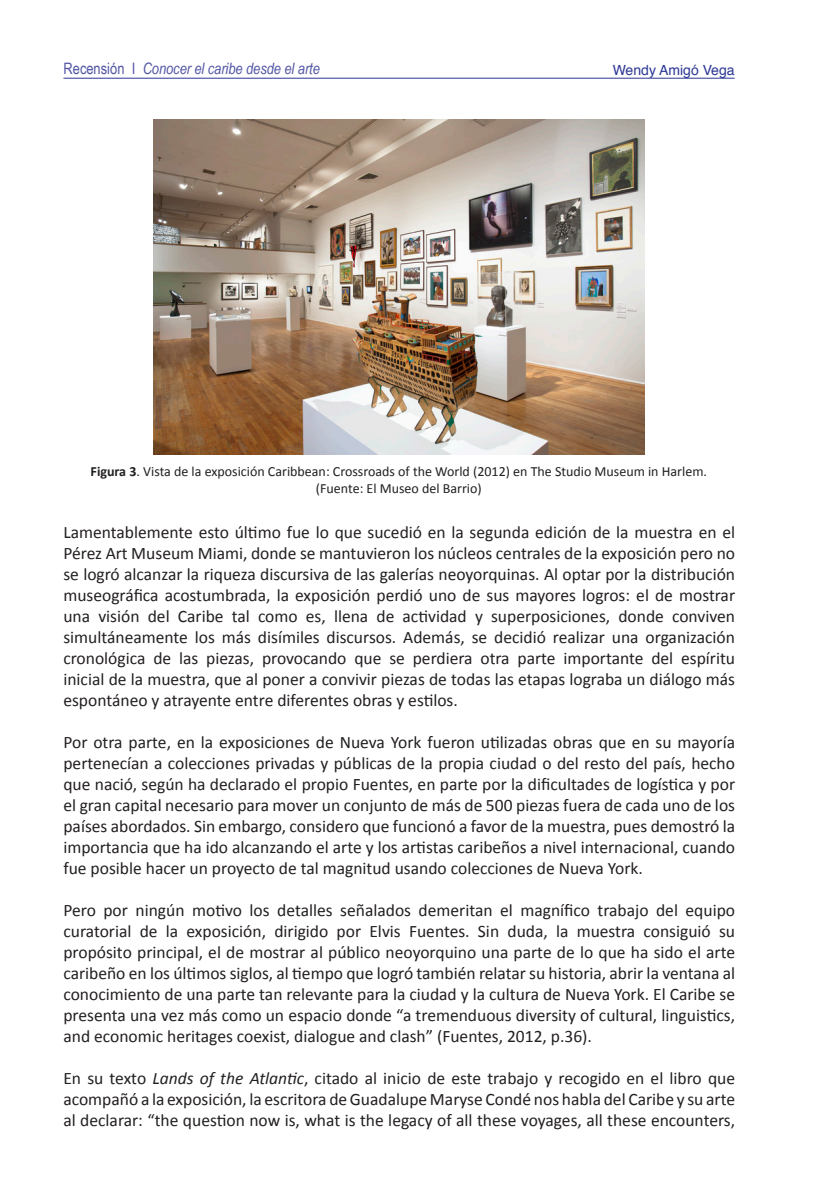
<style>
.page{position:relative;width:834px;height:1191px;background:#fff}
.page>*{position:absolute;margin:0;border:0;box-sizing:border-box;transform-origin:0 0}
.t1{font:17.5px/21px "Calibri";color:#231f20;text-align:justify}
.t2{font:italic 15.75px "Arial Narrow";letter-spacing:-.005em;color:#5255a4}
.Apartados_cuerpo_de{font:14px/16.8px "Calibri";color:#231f20;text-align:center}
.t3{font:14px "Helvetica";color:#2c3795}
.s1{font-style:normal}
.s2{font-weight:700}
.s3{font-style:italic}
</style>
<div class="page">
<hr style="left:63px;top:78px;width:671px;height:1px;background:#2c3795">
<img style="left:153px;top:120px;width:491px;height:334px">
<p class="t2" style="left:63px;top:58px;width:258px"><span class="s1">Recensión I</span> Conocer el caribe desde el arte</p>
<p class="t3" style="left:612px;top:59px;width:123px">Wendy Amigó Vega</p>
<p class="Apartados_cuerpo_de" style="left:91px;top:463px;width:618px"><span class="s2">Figura 3</span>. Vista de la exposición Caribbean: Crossroads of the World (2012) en The Studio Museum in Harlem. (Fuente: El Museo del Barrio)</p>
<p class="t1" style="left:63px;top:522px;width:673px">Lamentablemente esto último fue lo que sucedió en la segunda edición de la muestra en el Pérez Art Museum Miami, donde se mantuvieron los núcleos centrales de la exposición pero no se logró alcanzar la riqueza discursiva de las galerías neoyorquinas. Al optar por la distribución museográfica acostumbrada, la exposición perdió uno de sus mayores logros: el de mostrar una visión del Caribe tal como es, llena de actividad y superposiciones, donde conviven simultáneamente los más disímiles discursos. Además, se decidió realizar una organización cronológica de las piezas, provocando que se perdiera otra parte importante del espíritu inicial de la muestra, que al poner a convivir piezas de todas las etapas lograba un diálogo más espontáneo y atrayente entre diferentes obras y estilos.</p>
<p class="t1" style="left:63px;top:732px;width:673px">Por otra parte, en la exposiciones de Nueva York fueron utilizadas obras que en su mayoría pertenecían a colecciones privadas y públicas de la propia ciudad o del resto del país, hecho que nació, según ha declarado el propio Fuentes, en parte por la dificultades de logística y por el gran capital necesario para mover un conjunto de más de 500 piezas fuera de cada uno de los países abordados. Sin embargo, considero que funcionó a favor de la muestra, pues demostró la importancia que ha ido alcanzando el arte y los artistas caribeños a nivel internacional, cuando fue posible hacer un proyecto de tal magnitud usando colecciones de Nueva York.</p>
<p class="t1" style="left:63px;top:900px;width:673px">Pero por ningún motivo los detalles señalados demeritan el magnífico trabajo del equipo curatorial de la exposición, dirigido por Elvis Fuentes. Sin duda, la muestra consiguió su propósito principal, el de mostrar al público neoyorquino una parte de lo que ha sido el arte caribeño en los últimos siglos, al tiempo que logró también relatar su historia, abrir la ventana al conocimiento de una parte tan relevante para la ciudad y la cultura de Nueva York. El Caribe se presenta una vez más como un espacio donde “a tremenduous diversity of cultural, linguistics, and economic heritages coexist, dialogue and clash” (Fuentes, 2012, p.36).</p>
<p class="t1" style="left:63px;top:1068px;width:673px">En su texto <span class="s3">Lands of the Atlantic</span>, citado al inicio de este trabajo y recogido en el libro que acompañó a la exposición, la escritora de Guadalupe Maryse Condé nos habla del Caribe y su arte al declarar: “the question now is, what is the legacy of all these voyages, all these encounters,</p>
</div>
